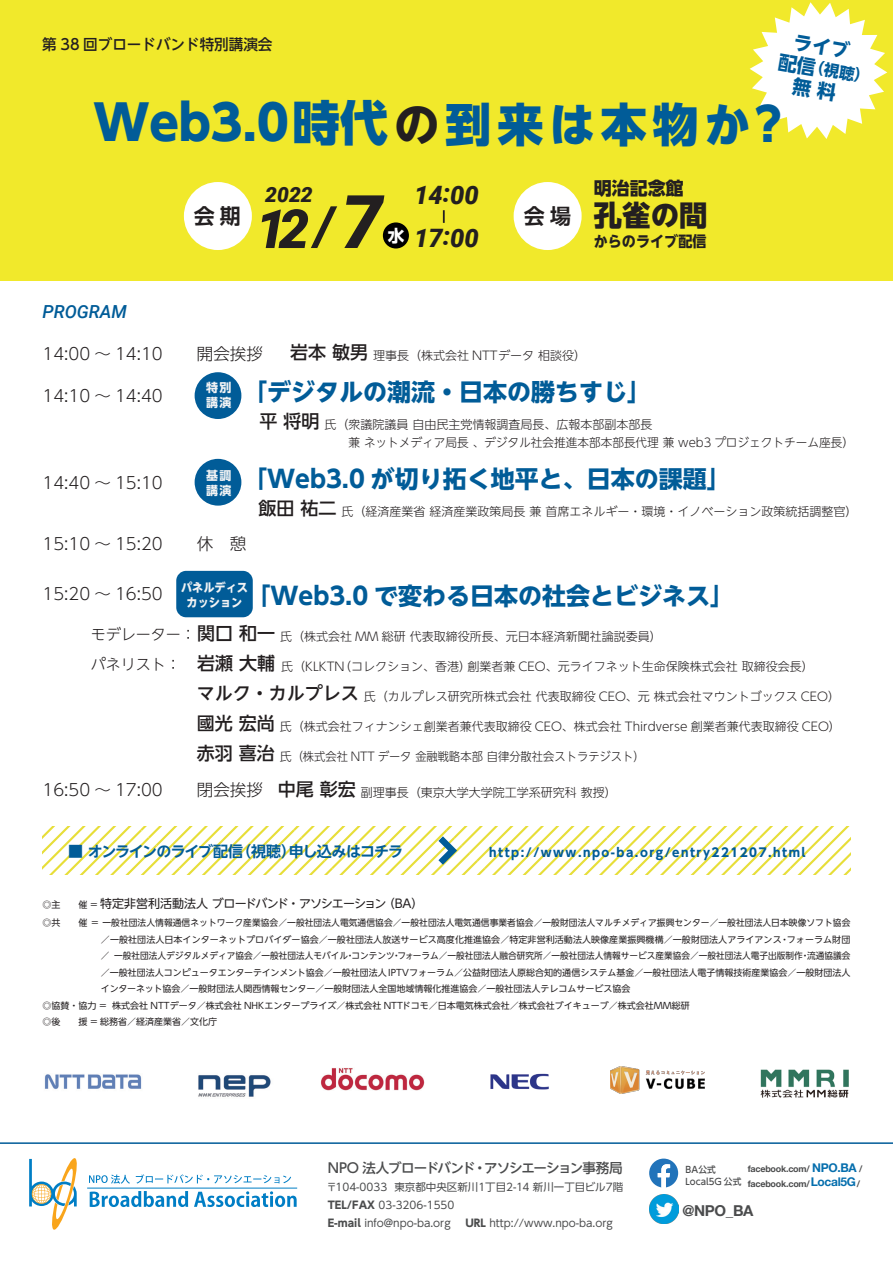
<style>
.page{position:relative;width:893px;height:1263px;background:#fff}
.page>*{position:absolute;margin:0;border:0;box-sizing:border-box;transform-origin:0 0}
.t1{font:italic 900 54px "Roboto";color:#231f20}
.t2{font:800 48px "UD Shin Go NT Pro";color:#015c98}
.t3{font:800 28.5px "UD Shin Go NT Pro";color:#231f20}
.t4{font:italic 900 25.35px/43.5px "Roboto";color:#231f20;text-align:right}
.t5{font:700 24px "UD Shin Go NT Pro";color:#015c98}
.t6{font:700 21px "UD Shin Go NT Pro De";color:#231f20}
.t7{font:italic 900 21px "Roboto";color:#231f20}
.t8{font:italic 500 18px "Roboto";color:#015c98}
.t9{font:800 18px "UD Shin Go NT Pro";color:#231f20}
.t10{font:300 16.5px "UD Shin Go NT Pro";color:#231f20}
.t11{font:700 15.75px "UD Shin Go NT Pro";color:#015c98}
.t12{font:700 15px "UD Shin Go NT Pro De";letter-spacing:-.065em;color:#015c98}
.t13{font:500 15px "UD Shin Go NT Pro";color:#231f20}
.t14{font:700 15px "UD Shin Go NT Pro";color:#231f20;scale:.94 1}
.t15{font:700 15px "Helvetica Neue";color:#4b4c4d}
.t16{font:500 13.5px "UD Shin Go NT Pro";letter-spacing:-.065em;color:#4b4c4d}
.t17{font:300 12px/18.1px "UD Shin Go NT Pro";color:#231f20}
.t18{font:700 12px "UD Shin Go NT Pro";letter-spacing:.125em;color:#015c98}
.t19{font:12px "UD Shin Go NT Pro";letter-spacing:-.055em;color:#231f20}
.t20{font:700 12px/15px "UD Shin Go NT Pro";color:#f2f3f4;text-align:center;scale:.93 1}
.t21{font:700 12px/15px "UD Shin Go NT Pro";color:#f2f3f4}
.t22{font:10.5px/18px "UD Shin Go Pro";color:#4b4c4d}
.t23{font:9px "UD Shin Go NT Pro";letter-spacing:.005em;color:#231f20}
.t24{font:9px "UD Shin Go NT Pro";letter-spacing:.005em;color:#231f20;scale:.96 1}
.t25{font:700 9px "Helvetica Neue";letter-spacing:-.025em;color:#4b4c4d}
.t26{font:500 9px/12.6px "UD Shin Go NT Pro";color:#4b4c4d}
.s1{font-size:19.35px}
.s2{font-weight:700;font-size:46.05px;color:#231f20}
.s3{font-size:46.05px}
.s4{font-size:73.95px}
.s5{font-weight:500;font-size:18px}
.s6{font-size:15px}
.s7{font-size:16.5px}
.s8{font-size:9px}
.s9{font-weight:700}
.s10{font-size:12px;color:#056ead}
</style>
<div class="page">
<div style="left:0;top:0;width:893px;height:280px;background:#f1e92b"></div>
<div style="left:514px;top:182px;width:68px;height:68px;background:#fff;border-radius:50%"></div>
<svg style="left:42px;top:827px;width:808px;height:47px"></svg>
<img style="left:44px;top:1074px;width:98px;height:16px">
<img style="left:198px;top:1075px;width:73px;height:22px">
<img style="left:321px;top:1068px;width:104px;height:22px">
<hr style="left:0;top:1142px;width:893px;height:2px;background:#015c98">
<svg style="left:89px;top:1174px;width:41px;height:10px"></svg>
<svg style="left:136px;top:1174px;width:155px;height:9px"></svg>
<svg style="left:90px;top:1191px;width:98px;height:16px"></svg>
<svg style="left:194px;top:1191px;width:103px;height:16px"></svg>
<hr style="left:87px;top:1188px;width:210px;height:1px;background:#007ec5">
<svg style="left:29px;top:1158px;width:48px;height:72px"></svg>
<svg style="left:438px;top:836px;width:19px;height:29px"></svg>
<div style="left:184px;top:182px;width:68px;height:68px;background:#fff;border-radius:50%"></div>
<svg style="left:443px;top:210px;width:2px;height:13px"></svg>
<div style="left:383px;top:222px;width:26px;height:26px;background:#000;border-radius:50%"></div>
<div style="left:195px;top:372px;width:46px;height:47px;background:#015c98;border-radius:50%"></div>
<div style="left:195px;top:459px;width:46px;height:47px;background:#015c98;border-radius:50%"></div>
<img style="left:611px;top:1067px;width:94px;height:27px">
<div style="left:176px;top:571px;width:77px;height:46px;background:#015c98;border-radius:10px"></div>
<img style="left:490px;top:1073px;width:59px;height:17px">
<svg style="left:649px;top:1158px;width:29px;height:29px"></svg>
<img style="left:649px;top:1195px;width:29px;height:29px">
<img style="left:761px;top:1069px;width:87px;height:28px">
<svg style="left:750px;top:2px;width:137px;height:137px"></svg>
<p class="t13" style="left:42px;top:32px;width:232px">第 38 回ブロードバンド特別講演会</p>
<h3 class="t11" style="left:781px;top:48px;width:94px;rotate:10deg"><span class="s1">配信</span>（視聴）</h3>
<h2 class="t2" style="left:93px;top:84px;width:699px">Web3.0時代<span class="s2">の</span><span class="s3">到来は本物か？</span></h2>
<h3 class="t8" style="left:42px;top:299px;width:86px">PROGRAM</h3>
<h3 class="t6" style="left:194px;top:198px;width:49px">会期</h3>
<h1 class="t1" style="left:256px;top:191px;width:129px">12/<span class="s4">7</span></h1>
<h3 class="t4" style="left:388px;top:172px;width:93px">14:00<br><sup>水</sup> 17:00</h3>
<h3 class="t7" style="left:265px;top:179px;width:49px">2022</h3>
<h3 class="t6" style="left:524px;top:198px;width:49px">会場</h3>
<h3 class="t9" style="left:594px;top:173px;width:91px">明治記念館</h3>
<h3 class="t3" style="left:594px;top:192px;width:115px">孔雀の間</h3>
<p class="t14" style="left:594px;top:229px;width:121px">からのライブ配信</p>
<h3 class="t10" style="left:42px;top:340px;width:122px">14:00 ～ 14:10</h3>
<h3 class="t10" style="left:197px;top:340px;width:67px">開会挨拶</h3>
<p class="t17" style="left:290px;top:346px;width:298px"><span class="s5">岩本敏男</span>理事長（株式会社 NTTデータ相談役）</p>
<h3 class="t10" style="left:42px;top:382px;width:122px">14:10 ～ 14:40</h3>
<h3 class="t5" style="left:243px;top:372px;width:409px">「デジタルの潮流・日本の勝ちすじ」</h3>
<p class="t17" style="left:348px;top:415px;width:507px;text-indent:-89px"><span class="s5">平将明</span>氏（衆議院議員自由民主党情報調査局長、広報本部副本部長<br>兼ネットメディア局長、デジタル社会推進本部本部長代理兼 web3 プロジェクトチーム座長）</p>
<h3 class="t10" style="left:42px;top:469px;width:122px">14:40 ～ 15:10</h3>
<h3 class="t5" style="left:243px;top:459px;width:489px">「Web3.0 が切り拓く地平と、日本の課題」</h3>
<p class="t17" style="left:259px;top:502px;width:600px"><span class="s5">飯田祐二</span>氏（経済産業省経済産業政策局長兼首席エネルギー・環境・イノベーション政策統括調整官）</p>
<h3 class="t10" style="left:42px;top:530px;width:122px">15:10 ～ 15:20</h3>
<h3 class="t10" style="left:197px;top:530px;width:51px">休　憩</h3>
<h3 class="t10" style="left:42px;top:580px;width:122px">15:20 ～ 16:50</h3>
<h3 class="t5" style="left:246px;top:576px;width:489px">「Web3.0 で変わる日本の社会とビジネス」</h3>
<p class="t17" style="left:91px;top:626px;width:572px"><span class="s6">モデレーター：</span><span class="s5">関口和一</span>氏（株式会社 MM 総研代表取締役所長、元日本経済新聞社論説委員）</p>
<p class="t17" style="left:91px;top:656px;width:724px"><span class="s6">パネリスト：</span> <span class="s5">岩瀬大輔</span>氏（KLKTN（コレクション、香港）創業者兼 CEO、元ライフネット生命保険株式会社取締役会長）</p>
<p class="t17" style="left:197px;top:686px;width:645px"><span class="s5">マルク・カルプレス</span>氏（カルプレス研究所株式会社代表取締役 CEO、元株式会社マウントゴックス CEO）</p>
<p class="t17" style="left:197px;top:716px;width:646px"><span class="s5">國光宏尚</span>氏（株式会社フィナンシェ創業者兼代表取締役 CEO、株式会社 Thirdverse 創業者兼代表取締役 CEO）</p>
<p class="t17" style="left:197px;top:746px;width:449px"><span class="s5">赤羽喜治</span>氏（株式会社 NTT データ金融戦略本部自律分散社会ストラテジスト）</p>
<h3 class="t10" style="left:42px;top:776px;width:122px">16:50 ～ 17:00</h3>
<p class="t17" style="left:197px;top:782px;width:421px"><span class="s7">閉会挨拶</span> <span class="s5">中尾彰宏</span>副理事長（東京大学大学院工学系研究科教授）</p>
<p class="t21" style="left:206px;top:380px;width:27px">特別講演</p>
<p class="t21" style="left:206px;top:468px;width:27px">基調講演</p>
<p class="t20" style="left:181px;top:580px;width:74px">パネルディスカッション</p>
<p class="t12" style="left:68px;top:839px;width:336px">■ オンラインのライブ配信（視聴）申し込みはコチラ</p>
<p class="t18" style="left:489px;top:843px;width:318px">http://www.npo-ba.org/entry221207.html</p>
<p class="t19" style="left:42px;top:893px;width:383px"><span class="s8">◎主　　催 ＝</span> 特定非営利活動法人 ブロードバンド・アソシエーション（BA）</p>
<p class="t23" style="left:42px;top:915px;width:809px">◎共　　催 ＝ 一般社団法人情報通信ネットワーク産業協会／一般社団法人電気通信協会／一般社団法人電気通信事業者協会／一般財団法人マルチメディア振興センター／一般社団法人日本映像ソフト協会</p>
<p class="t23" style="left:101px;top:932px;width:751px">／一般社団法人日本インターネットプロバイダー協会／一般社団法人放送サービス高度化推進協会／特定非営利活動法人映像産業振興機構／一般財団法人アライアンス・フォーラム財団</p>
<p class="t24" style="left:101px;top:948px;width:782px">／一般社団法人デジタルメディア協会／一般社団法人モバイル・コンテンツ・フォーラム／一般社団法人融合研究所／一般社団法人情報サービス産業協会／一般社団法人電子出版制作・流通協議会</p>
<p class="t23" style="left:101px;top:965px;width:751px">／一般社団法人コンピュータエンターテインメント協会／一般社団法人IPTVフォーラム／公益財団法人原総合知的通信システム基金／一般社団法人電子情報技術産業協会／一般財団法人</p>
<p class="t23" style="left:101px;top:981px;width:531px">インターネット協会／一般財団法人関西情報センター／一般財団法人全国地域情報化推進協会／一般社団法人テレコムサービス協会</p>
<p class="t23" style="left:42px;top:998px;width:649px">◎協賛・協力 ＝ 株式会社 NTTデータ／株式会社 NHKエンタープライズ／株式会社 NTTドコモ／日本電気株式会社／株式会社ブイキューブ／株式会社ＭＭ総研</p>
<p class="t23" style="left:42px;top:1014px;width:176px">◎後　　援 ＝ 総務省／経済産業省／文化庁</p>
<p class="t16" style="left:328px;top:1156px;width:296px">NPO 法人ブロードバンド・アソシエーション事務局</p>
<p class="t22" style="left:326px;top:1177px;width:298px">〒104-0033 東京都中央区新川1丁目2-１４ 新川一丁目ビル7階<br><span class="s9">TEL/FAX</span> 03-3206-1550<br><span class="s9">E-mail</span> info@npo-ba.org　 <span class="s9">URL</span> http://www.npo-ba.org</p>
<p class="t25" style="left:748px;top:1162px;width:116px">facebook.com/ <span class="s10">NPO.BA</span> /</p>
<p class="t15" style="left:683px;top:1198px;width:72px">@NPO_BA</p>
<p class="t26" style="left:686px;top:1163px;width:57px">BA公式<br>Local5G 公式</p>
<p class="t25" style="left:748px;top:1176px;width:114px">facebook.com/<span class="s10">Local5G</span>/</p>
</div>
